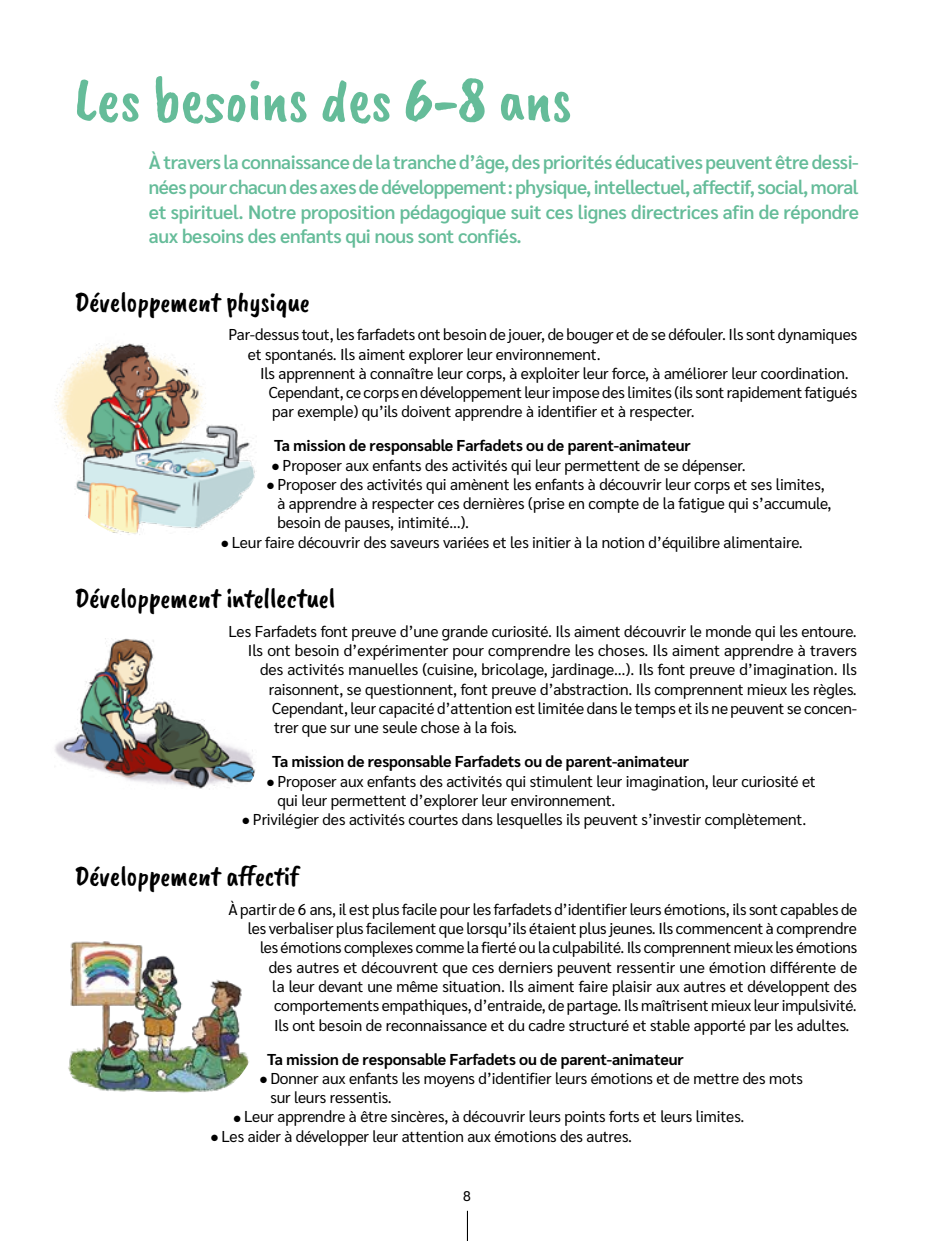
<style>
.page{position:relative;width:943px;height:1241px;background:#fff}
.page>*{position:absolute;margin:0;border:0;box-sizing:border-box;transform-origin:0 0}
.t1{font:63px "Caveat Brush";letter-spacing:-.01em;color:#65bc99}
.t2{font:28px "Caveat Brush";letter-spacing:-.01em;color:#000}
.t3{font:600 19.25px/24.5px "Sarabun";letter-spacing:-.02em;color:#65bc99;text-align:justify}
.t4{font:15.75px/19.2px "Sarabun";letter-spacing:-.01em;color:#000}
.t5{font:700 15.75px "Sarabun";letter-spacing:-.01em;color:#000}
.t6{font:14px "Sarabun";color:#000}
</style>
<div class="page">
<hr style="left:467px;top:1210px;width:1px;height:30px;background:#000">
<img style="left:55px;top:343px;width:200px;height:192px">
<img style="left:54px;top:638px;width:202px;height:151px">
<img style="left:68px;top:941px;width:181px;height:152px">
<h1 class="t1" style="left:74px;top:63px;width:499px">Les besoins des 6-8 ans</h1>
<p class="t3" style="left:149px;top:150px;width:711px">À travers la connaissance de la tranche d’âge, des priorités éducatives peuvent être dessi&shy;nées pour chacun des axes de développement: physique, intellectuel, affectif, social, moral et spirituel. Notre proposition pédagogique suit ces lignes directrices afin de répondre aux besoins des enfants qui nous sont confiés.</p>
<h2 class="t2" style="left:74px;top:285px;width:237px">Développement physique</h2>
<p class="t4" style="left:248px;top:325px;width:611px;text-indent:-19px">Par-dessus tout, les farfadets ont besoin de jouer, de bouger et de se défouler. Ils sont dynamiques et spontanés. Ils aiment explorer leur environnement.</p>
<p class="t4" style="left:269px;top:363px;width:590px;text-indent:-9px">Ils apprennent à connaître leur corps, à exploiter leur force, à améliorer leur coordination.<br>Cependant, ce corps en développement leur impose des limites (ils sont rapidement fatigués par exemple) qu’ils doivent apprendre à identifier et à respecter.</p>
<p class="t5" style="left:274px;top:436px;width:418px">Ta mission de responsable Farfadets ou de parent-animateur</p>
<p class="t4" style="left:272px;top:455px;width:475px">● Proposer aux enfants des activités qui leur permettent de se dépenser.</p>
<p class="t4" style="left:277px;top:475px;width:555px;text-indent:-10px">● Proposer des activités qui amènent les enfants à découvrir leur corps et ses limites, à apprendre à respecter ces dernières (prise en compte de la fatigue qui s’accumule, besoin de pauses, intimité…).</p>
<p class="t4" style="left:221px;top:532px;width:582px">● Leur faire découvrir des saveurs variées et les initier à la notion d’équilibre alimentaire.</p>
<h2 class="t2" style="left:74px;top:582px;width:262px">Développement intellectuel</h2>
<p class="t4" style="left:228px;top:621px;width:630px">Les Farfadets font preuve d’une grande curiosité. Ils aiment découvrir le monde qui les entoure.</p>
<p class="t4" style="left:248px;top:641px;width:610px">Ils ont besoin d’expérimenter pour comprendre les choses. Ils aiment apprendre à travers</p>
<p class="t4" style="left:260px;top:660px;width:598px">des activités manuelles (cuisine, bricolage, jardinage…). Ils font preuve d’imagination. Ils</p>
<p class="t4" style="left:269px;top:679px;width:589px">raisonnent, se questionnent, font preuve d’abstraction. Ils comprennent mieux les règles.</p>
<p class="t4" style="left:272px;top:698px;width:586px">Cependant, leur capacité d’attention est limitée dans le temps et ils ne peuvent se concen-</p>
<p class="t4" style="left:274px;top:718px;width:245px">trer que sur une seule chose à la fois.</p>
<p class="t5" style="left:272px;top:752px;width:418px">Ta mission de responsable Farfadets ou de parent-animateur</p>
<p class="t4" style="left:277px;top:771px;width:540px;text-indent:-10px">● Proposer aux enfants des activités qui stimulent leur imagination, leur curiosité et qui leur permettent d’explorer leur environnement.</p>
<p class="t4" style="left:242px;top:809px;width:565px">● Privilégier des activités courtes dans lesquelles ils peuvent s’investir complètement.</p>
<h2 class="t2" style="left:74px;top:859px;width:226px">Développement affectif</h2>
<p class="t4" style="left:228px;top:899px;width:630px">À partir de 6 ans, il est plus facile pour les farfadets d’identifier leurs émotions, ils sont capables de</p>
<p class="t4" style="left:248px;top:919px;width:610px">les verbaliser plus facilement que lorsqu’ils étaient plus jeunes. Ils commencent à comprendre</p>
<p class="t4" style="left:260px;top:938px;width:598px">les émotions complexes comme la fierté ou la culpabilité. Ils comprennent mieux les émotions</p>
<p class="t4" style="left:269px;top:957px;width:590px">des autres et découvrent que ces derniers peuvent ressentir une émotion différente de</p>
<p class="t4" style="left:272px;top:976px;width:586px">la leur devant une même situation. Ils aiment faire plaisir aux autres et développent des</p>
<p class="t4" style="left:274px;top:996px;width:584px">comportements empathiques, d’entraide, de partage. Ils maîtrisent mieux leur impulsivité.</p>
<p class="t4" style="left:274px;top:1015px;width:577px">Ils ont besoin de reconnaissance et du cadre structuré et stable apporté par les adultes.</p>
<p class="t5" style="left:267px;top:1049px;width:418px">Ta mission de responsable Farfadets ou de parent-animateur</p>
<p class="t4" style="left:270px;top:1068px;width:534px;text-indent:-10px">● Donner aux enfants les moyens d’identifier leurs émotions et de mettre des mots sur leurs ressentis.</p>
<p class="t4" style="left:234px;top:1107px;width:512px">● Leur apprendre à être sincères, à découvrir leurs points forts et leurs limites.</p>
<p class="t4" style="left:211px;top:1126px;width:422px">● Les aider à développer leur attention aux émotions des autres.</p>
<p class="t6" style="left:463px;top:1187px;width:9px">8</p>
</div>
